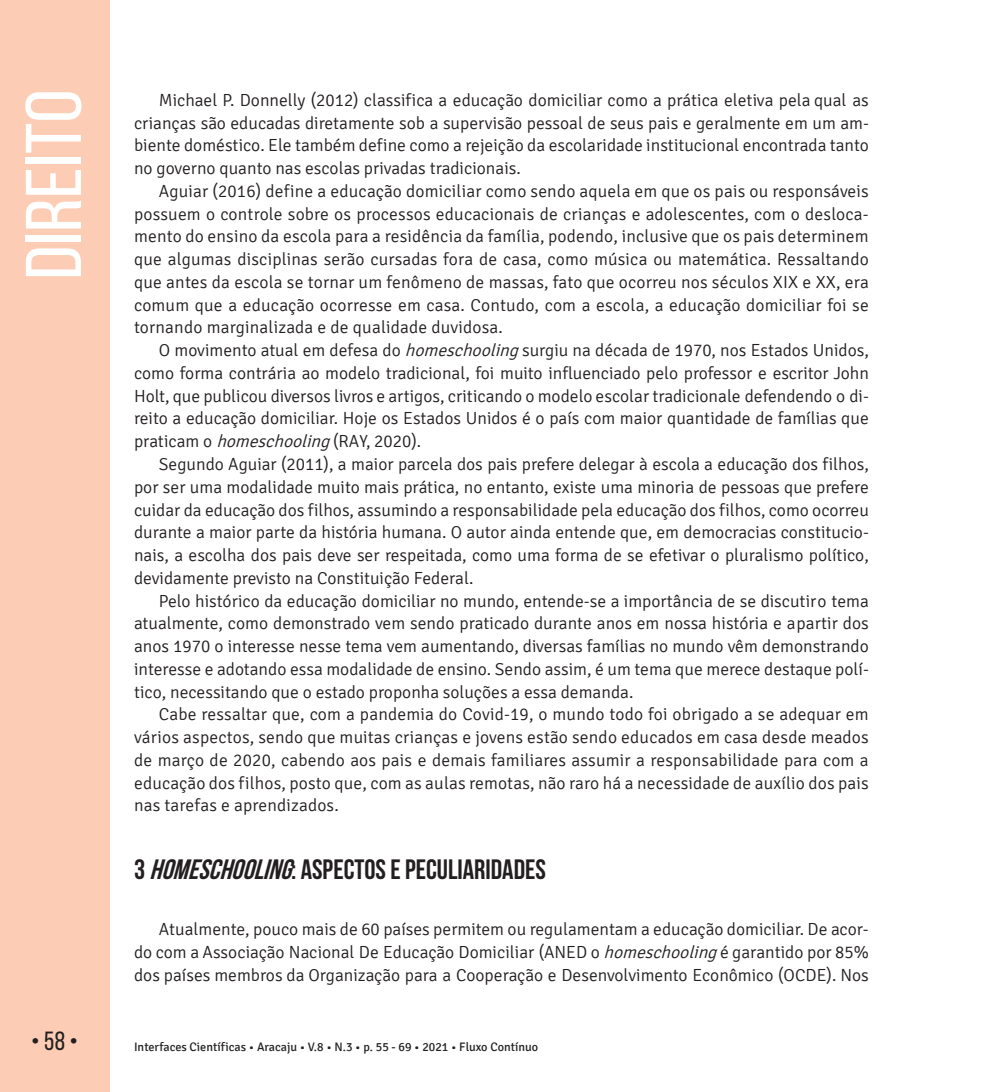
<style>
.page{position:relative;width:993px;height:1092px;background:#fff}
.page>*{position:absolute;margin:0;border:0;box-sizing:border-box;transform-origin:0 0}
.t1{font:78.75px "Bebas Neue";color:#fff;scale:1.09 1}
.t2{font:700 28px "Bebas Neue";color:#231f20}
.t3{font:26.25px "Bebas Neue";color:#231f20}
.t4{font:300 17.5px/22.8px "Signika";color:#231f20;text-align:justify}
.t5{font:12.25px "Signika";color:#231f20}
.s1{font-style:italic}
</style>
<div class="page">
<div style="left:0;top:0;width:109px;height:1091px;background:#fcccb5"></div>
<h1 class="t1" style="left:11px;top:279px;width:176px;rotate:-90deg">Direito</h1>
<p class="t4" style="left:134px;top:89px;width:736px;text-indent:25px">Michael P. Donnelly (2012) classifica a educação domiciliar como a prática eletiva pela qual as crianças são educadas diretamente sob a supervisão pessoal de seus pais e geralmente em um am&shy;biente doméstico. Ele também define como a rejeição da escolaridade institucional encontrada tanto no governo quanto nas escolas privadas tradicionais.</p>
<p class="t4" style="left:134px;top:180px;width:736px;text-indent:25px">Aguiar (2016) define a educação domiciliar como sendo aquela em que os pais ou responsáveis possuem o controle sobre os processos educacionais de crianças e adolescentes, com o desloca&shy;mento do ensino da escola para a residência da família, podendo, inclusive que os pais determinem que algumas disciplinas serão cursadas fora de casa, como música ou matemática. Ressaltando que antes da escola se tornar um fenômeno de massas, fato que ocorreu nos séculos XIX e XX, era comum que a educação ocorresse em casa. Contudo, com a escola, a educação domiciliar foi se tornando marginalizada e de qualidade duvidosa.</p>
<p class="t4" style="left:134px;top:339px;width:736px;text-indent:25px">O movimento atual em defesa do <span class="s1">homeschooling</span>surgiu na década de 1970, nos Estados Unidos, como forma contrária ao modelo tradicional, foi muito influenciado pelo professor e escritor John Holt, que publicou diversos livros e artigos, criticando o modelo escolar tradicional e defendendo o di&shy;reito a educação domiciliar. Hoje os Estados Unidos é o país com maior quantidade de famílias que praticam o <span class="s1">homeschooling</span>(RAY, 2020).</p>
<p class="t4" style="left:134px;top:453px;width:736px;text-indent:25px">Segundo Aguiar (2011), a maior parcela dos pais prefere delegar à escola a educação dos filhos, por ser uma modalidade muito mais prática, no entanto, existe uma minoria de pessoas que prefere cuidar da educação dos filhos, assumindo a responsabilidade pela educação dos filhos, como ocorreu durante a maior parte da história humana. O autor ainda entende que, em democracias constitucio&shy;nais, a escolha dos pais deve ser respeitada, como uma forma de se efetivar o pluralismo político, devidamente previsto na Constituição Federal.</p>
<p class="t4" style="left:134px;top:589px;width:736px;text-indent:25px">Pelo histórico da educação domiciliar no mundo, entende-se a importância de se discutir o tema atualmente, como demonstrado vem sendo praticado durante anos em nossa história e a partir dos anos 1970 o interesse nesse tema vem aumentando, diversas famílias no mundo vêm demonstrando interesse e adotando essa modalidade de ensino. Sendo assim, é um tema que merece destaque polí&shy;tico, necessitando que o estado proponha soluções a essa demanda.</p>
<p class="t4" style="left:134px;top:703px;width:736px;text-indent:25px">Cabe ressaltar que, com a pandemia do Covid-19, o mundo todo foi obrigado a se adequar em vários aspectos, sendo que muitas crianças e jovens estão sendo educados em casa desde meados de março de 2020, cabendo aos pais e demais familiares assumir a responsabilidade para com a educação dos filhos, posto que, com as aulas remotas, não raro há a necessidade de auxílio dos pais nas tarefas e aprendizados.</p>
<h2 class="t2" style="left:134px;top:853px;width:413px">3 <span class="s1">HOMESCHOOLING</span>: ASPECTOS E PECULIARIDADES</h2>
<p class="t4" style="left:134px;top:918px;width:736px;text-indent:25px">Atualmente, pouco mais de 60 países permitem ou regulamentam a educação domiciliar. De acor&shy;do com a Associação Nacional De Educação Domiciliar (ANED o <span class="s1">homeschooling</span>é garantido por 85% dos países membros da Organização para a Cooperação e Desenvolvimento Econômico (OCDE). Nos</p>
<h3 class="t3" style="left:31px;top:1026px;width:49px">• 58 •</h3>
<p class="t5" style="left:134px;top:1040px;width:405px">Interfaces Científicas • Aracaju • V.8 • N.3 • p. 55 - 69 • 2021 • Fluxo Contínuo</p>
</div>
